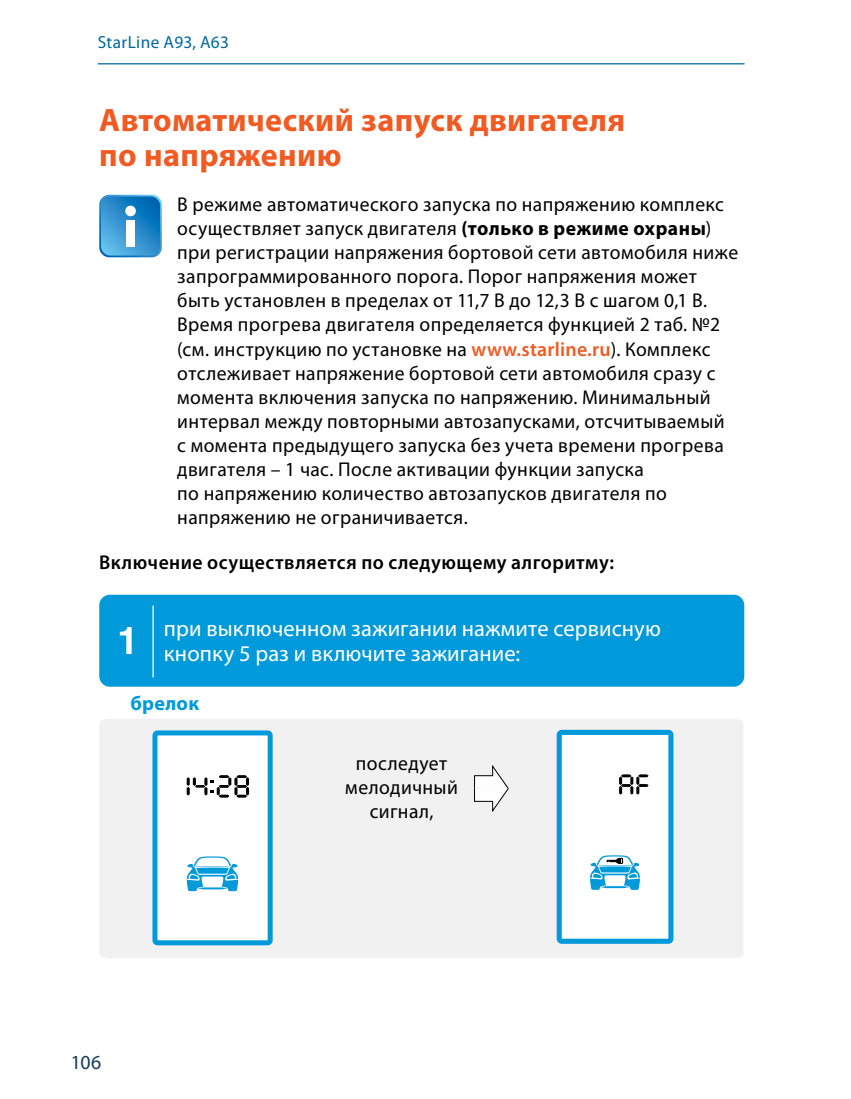
<style>
.page{position:relative;width:851px;height:1099px;background:#fff}
.page>*{position:absolute;margin:0;border:0;box-sizing:border-box;transform-origin:0 0}
.t1{font:700 37.5px "Helios";color:#fff}
.t2{font:700 32.5px/35px "Myriad Pro";letter-spacing:.01em;color:#f15a22}
.t3{font:22.5px/25px "Myriad Pro";letter-spacing:.005em;color:#fff}
.t4{font:20px/24px "Myriad Pro";letter-spacing:.02em;color:#000}
.t5{font:600 20px "Myriad Pro";letter-spacing:.025em;color:#000}
.t6{font:700 20px "Myriad Pro";letter-spacing:.015em;color:#0099da}
.t7{font:20px "Myriad Pro";color:#17395e}
.t8{font:17.5px "Myriad Pro";letter-spacing:.02em;color:#0066a0}
.s1{font-weight:700}
.s2{font-weight:600;color:#f15a22}
</style>
<div class="page">
<hr style="left:98px;top:63px;width:646px;height:1px;background:#0066a0">
<div style="left:100px;top:719px;width:643px;height:239px;background:#f1f1f2"></div>
<div style="left:99px;top:594px;width:645px;height:92px;background:#0099da;border-radius:11px"></div>
<hr style="left:152px;top:605px;width:2px;height:72px;background:#fff">
<div style="left:155px;top:733px;width:115px;height:209px;background:#fff;border-radius:2px"></div>
<div style="left:152px;top:730px;width:120px;height:215px;border:5px solid #0099da;border-radius:2px"></div>
<svg style="left:186px;top:775px;width:63px;height:22px"></svg>
<svg style="left:186px;top:856px;width:53px;height:35px"></svg>
<div style="left:559px;top:732px;width:111px;height:209px;background:#fff;border-radius:3px"></div>
<div style="left:556px;top:729px;width:117px;height:214px;border:5px solid #0099da;border-radius:3px"></div>
<svg style="left:619px;top:774px;width:30px;height:21px"></svg>
<svg style="left:590px;top:855px;width:50px;height:34px"></svg>
<svg style="left:473px;top:763px;width:36px;height:50px"></svg>
<svg style="left:99px;top:195px;width:63px;height:62px;background:#3392ce"></svg>
<div style="left:125px;top:206px;width:11px;height:10px;background:#fff;border-radius:50%"></div>
<div style="left:126px;top:220px;width:9px;height:26px;background:#fff"></div>
<p class="t8" style="left:98px;top:32px;width:133px">StarLine A93, A63</p>
<h2 class="t2" style="left:99px;top:101px;width:527px">Автоматический запуск двигателя по напряжению</h2>
<p class="t4" style="left:177px;top:192px;width:562px">В режиме автоматического запуска по напряжению комплекс осуществляет запуск двигателя <span class="s1">(только в режиме охраны</span>) при регистрации напряжения бортовой сети автомобиля ниже запрограммированного порога. Порог напряжения может быть установлен в пределах от 11,7 В до 12,3 В с шагом 0,1 В.<br>Время прогрева двигателя определяется функцией 2 таб. №2 (см. инструкцию по установке на <span class="s2">www.starline.ru</span>). Комплекс отслеживает напряжение бортовой сети автомобиля сразу с момента включения запуска по напряжению. Минимальный интервал между повторными автозапусками, отсчитываемый с момента предыдущего запуска без учета времени прогрева двигателя – 1 час. После активации функции запуска<br>по напряжению количество автозапусков двигателя по напряжению не ограничивается.</p>
<p class="t5" style="left:99px;top:550px;width:516px">Включение осуществляется по следующему алгоритму:</p>
<h1 class="t1" style="left:118px;top:619px;width:23px">1</h1>
<p class="t3" style="left:164px;top:615px;width:498px">при выключенном зажигании нажмите сервисную кнопку 5 раз и включите зажигание:</p>
<p class="t6" style="left:130px;top:690px;width:70px">брелок</p>
<p class="t7" style="left:71px;top:1049px;width:32px">106</p>
<p class="t4" style="left:345px;top:751px;width:114px;text-align:center">последует мелодичный сигнал,</p>
</div>
